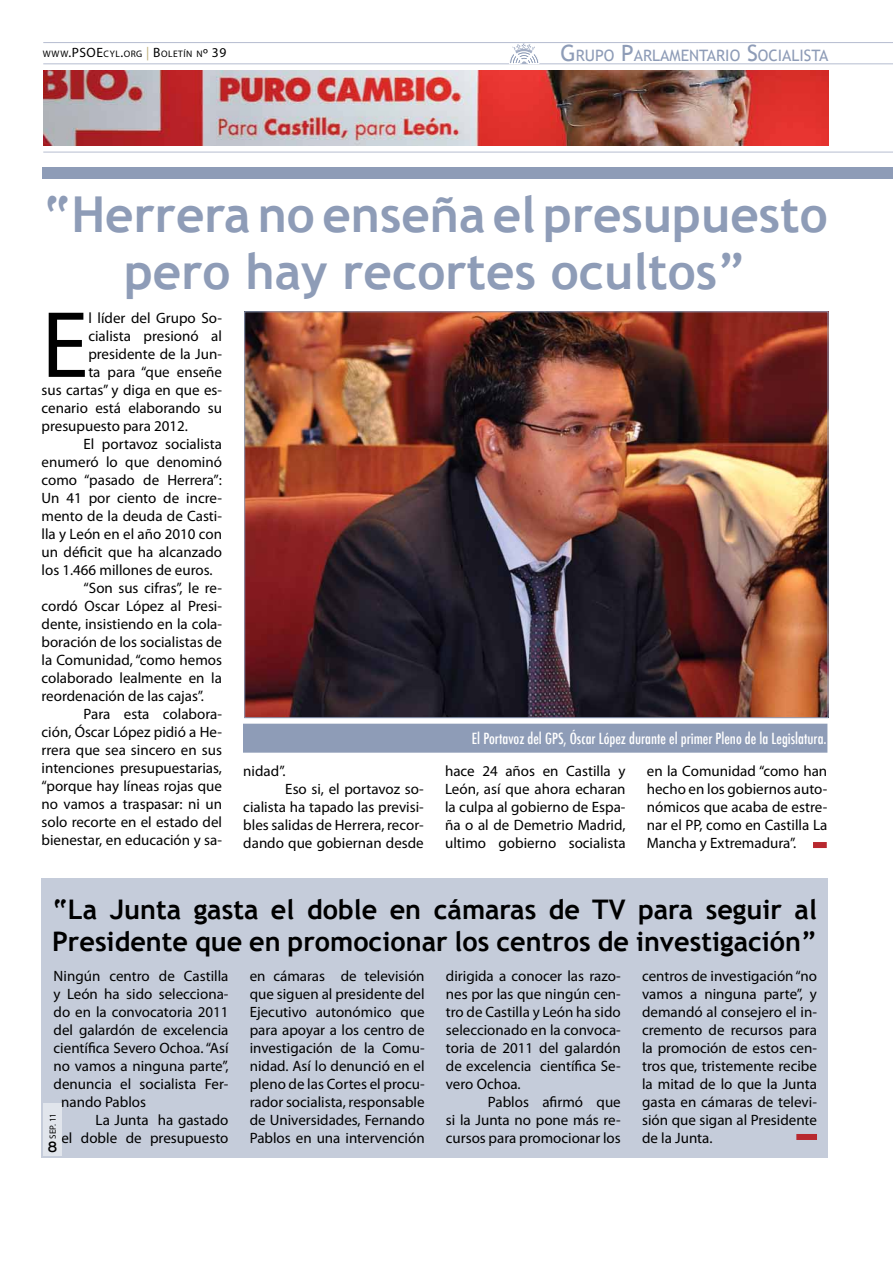
<style>
.page{position:relative;width:893px;height:1263px;background:#fff}
.page>*{position:absolute;margin:0;border:0;box-sizing:border-box;transform-origin:0 0}
.t1{font:95.1px "Myriad Pro";color:#000}
.t2{font:700 49.5px/57px "Trebuchet MS";color:#8e9cb7;text-align:center}
.t3{font:700 27px/32.4px "Trebuchet MS";color:#000}
.t4{font:15.75px "Trebuchet MS";color:#8e9cb7}
.t5{font:15px/18px "Myriad Pro";color:#000;text-align:justify}
.t6{font:500 condensed 15px "Futura";color:#fff}
.t7{font:15px "Interstate";color:#000}
.t8{font:9.45px "Myriad Pro";letter-spacing:.055em;color:#000}
.t9{font:9px "Myriad Pro";color:#000}
.s1{font-size:13.5px}
.s2{font-size:13.5px;color:#beae78}
.s3{font-size:22.5px}
</style>
<div class="page">
<div style="left:42px;top:878px;width:786px;height:279px;background:#c5ccda"></div>
<hr style="left:43px;top:42px;width:850px;height:1px;background:#b6bdd0">
<hr style="left:43px;top:63px;width:850px;height:1px;background:#b6bdd0">
<div style="left:43px;top:167px;width:850px;height:11px;background:#8e9cb7"></div>
<hr style="left:43px;top:152px;width:850px;height:1px;background:#b6bdd0">
<svg style="left:509px;top:43px;width:31px;height:21px"></svg>
<div style="left:44px;top:1103px;width:18px;height:53px;background:#e1e5ec"></div>
<img style="left:43px;top:70px;width:785px;height:75px">
<div style="left:813px;top:842px;width:14px;height:6px;background:#b8292f"></div>
<img style="left:246px;top:314px;width:580px;height:402px">
<div style="left:243px;top:724px;width:584px;height:28px;background:#8e9cb7"></div>
<div style="left:796px;top:1134px;width:21px;height:6px;background:#b8292f"></div>
<p class="t8" style="left:43px;top:48px;width:185px">WWW<span class="s1">.PSOE</span>CYL<span class="s1">.</span>ORG <span class="s2">|</span> <span class="s1">B</span>OLETÍN N<span class="s1">º 39</span></p>
<p class="t4" style="left:560px;top:46px;width:269px"><span class="s3">G</span> RUPO <span class="s3">P</span>ARLAMENTARIO <span class="s3">S</span>OCIALISTA</p>
<h2 class="t2" style="left:42px;top:186px;width:787px">“Herrera no enseña el presupuesto pero hay recortes ocultos”</h2>
<h1 class="t1" style="left:42px;top:286px;width:48px">E</h1>
<p class="t5" style="left:88px;top:309px;width:135px">l líder del Grupo So-</p>
<p class="t5" style="left:88px;top:327px;width:135px">cialista presionó al</p>
<p class="t5" style="left:88px;top:345px;width:135px">presidente de la Jun-</p>
<p class="t5" style="left:88px;top:363px;width:135px">ta para “que enseñe</p>
<p class="t5" style="left:42px;top:381px;width:182px">sus cartas” y diga en que es-</p>
<p class="t5" style="left:42px;top:399px;width:182px">cenario está elaborando su</p>
<p class="t5" style="left:42px;top:417px;width:148px">presupuesto para 2012.</p>
<p class="t5" style="left:84px;top:435px;width:140px">El portavoz socialista</p>
<p class="t5" style="left:42px;top:453px;width:182px">enumeró lo que denominó</p>
<p class="t5" style="left:42px;top:471px;width:182px">como “pasado de Herrera”:</p>
<p class="t5" style="left:42px;top:489px;width:182px">Un 41 por ciento de incre-</p>
<p class="t5" style="left:42px;top:507px;width:182px">mento de la deuda de Casti-</p>
<p class="t5" style="left:42px;top:525px;width:182px">lla y León en el año 2010 con</p>
<p class="t5" style="left:42px;top:543px;width:182px">un déficit que ha alcanzado</p>
<p class="t5" style="left:42px;top:561px;width:173px">los 1.466 millones de euros.</p>
<p class="t5" style="left:84px;top:579px;width:140px">“Son sus cifras”, le re-</p>
<p class="t5" style="left:42px;top:597px;width:182px">cordó Oscar López al Presi-</p>
<p class="t5" style="left:42px;top:615px;width:182px">dente, insistiendo en la cola-</p>
<p class="t5" style="left:42px;top:633px;width:182px">boración de los socialistas de</p>
<p class="t5" style="left:42px;top:651px;width:182px">la Comunidad, “como hemos</p>
<p class="t5" style="left:42px;top:669px;width:182px">colaborado lealmente en la</p>
<p class="t5" style="left:42px;top:687px;width:164px">reordenación de las cajas”.</p>
<p class="t5" style="left:84px;top:705px;width:140px">Para esta colabora-</p>
<p class="t5" style="left:42px;top:723px;width:182px">ción, Óscar López pidió a He-</p>
<p class="t5" style="left:42px;top:741px;width:182px">rrera que sea sincero en sus</p>
<p class="t5" style="left:42px;top:759px;width:182px">intenciones presupuestarias,</p>
<p class="t5" style="left:42px;top:777px;width:182px">“porque hay líneas rojas que</p>
<p class="t5" style="left:42px;top:795px;width:182px">no vamos a traspasar: ni un</p>
<p class="t5" style="left:42px;top:813px;width:182px">solo recorte en el estado del</p>
<p class="t5" style="left:42px;top:831px;width:182px">bienestar, en educación y sa-</p>
<p class="t5" style="left:243px;top:762px;width:44px">nidad”.</p>
<p class="t5" style="left:285px;top:780px;width:140px">Eso si, el portavoz so-</p>
<p class="t5" style="left:243px;top:798px;width:182px">cialista ha tapado las previsi-</p>
<p class="t5" style="left:243px;top:816px;width:182px">bles salidas de Herrera, recor-</p>
<p class="t5" style="left:243px;top:834px;width:182px">dando que gobiernan desde</p>
<p class="t6" style="left:472px;top:729px;width:356px">El Portavoz del GPS, Óscar López durante el primer Pleno de la Legislatura.</p>
<p class="t5" style="left:445px;top:762px;width:182px">hace 24 años en Castilla y León, así que ahora echaran la culpa al gobierno de Espa&shy;ña o al de Demetrio Madrid, ultimo gobierno socialista</p>
<p class="t5" style="left:647px;top:762px;width:182px">en la Comunidad “como han hecho en los gobiernos auto&shy;nómicos que acaba de estre&shy;nar el PP, como en Castilla La Mancha y Extremadura”.</p>
<h3 class="t3" style="left:52px;top:893px;width:766px">“La Junta gasta el doble en cámaras de TV para seguir al<br>Presidente que en promocionar los centros de investigación”</h3>
<p class="t5" style="left:54px;top:966px;width:176px">Ningún centro de Castilla</p>
<p class="t5" style="left:54px;top:984px;width:176px">y León ha sido selecciona-</p>
<p class="t5" style="left:54px;top:1002px;width:176px">do en la convocatoria 2011</p>
<p class="t5" style="left:54px;top:1020px;width:176px">del galardón de excelencia</p>
<p class="t5" style="left:54px;top:1038px;width:176px">científica Severo Ochoa. “Así</p>
<p class="t5" style="left:54px;top:1056px;width:176px">no vamos a ninguna parte”,</p>
<p class="t5" style="left:54px;top:1074px;width:176px">denuncia el socialista Fer-</p>
<p class="t5" style="left:61px;top:1092px;width:86px">nando Pablos</p>
<p class="t5" style="left:96px;top:1110px;width:134px">La Junta ha gastado</p>
<p class="t5" style="left:61px;top:1128px;width:169px">el doble de presupuesto</p>
<p class="t5" style="left:642px;top:966px;width:176px">centros de investigación “no vamos a ninguna parte”, y demandó al consejero el in&shy;cremento de recursos para la promoción de estos cen&shy;tros que, tristemente recibe la mitad de lo que la Junta gasta en cámaras de televi&shy;sión que sigan al Presidente de la Junta.</p>
<p class="t5" style="left:250px;top:966px;width:176px">en cámaras de televisión que siguen al presidente del Ejecutivo autonómico que para apoyar a los centro de investigación de la Comu&shy;nidad. Así lo denunció en el pleno de las Cortes el procu&shy;rador socialista, responsable de Universidades, Fernando Pablos en una intervención</p>
<p class="t5" style="left:446px;top:966px;width:176px">dirigida a conocer las razo&shy;nes por las que ningún cen&shy;tro de Castilla y León ha sido seleccionado en la convoca&shy;toria de 2011 del galardón de excelencia científica Se&shy;vero Ochoa.</p>
<p class="t5" style="left:446px;top:1092px;width:176px;text-indent:42px">Pablos afirmó que si la Junta no pone más re&shy;cursos para promocionar los</p>
<p class="t9" style="left:47px;top:1138px;width:27px;rotate:-90deg">SEP. 11</p>
<p class="t7" style="left:48px;top:1138px;width:12px">8</p>
</div>
